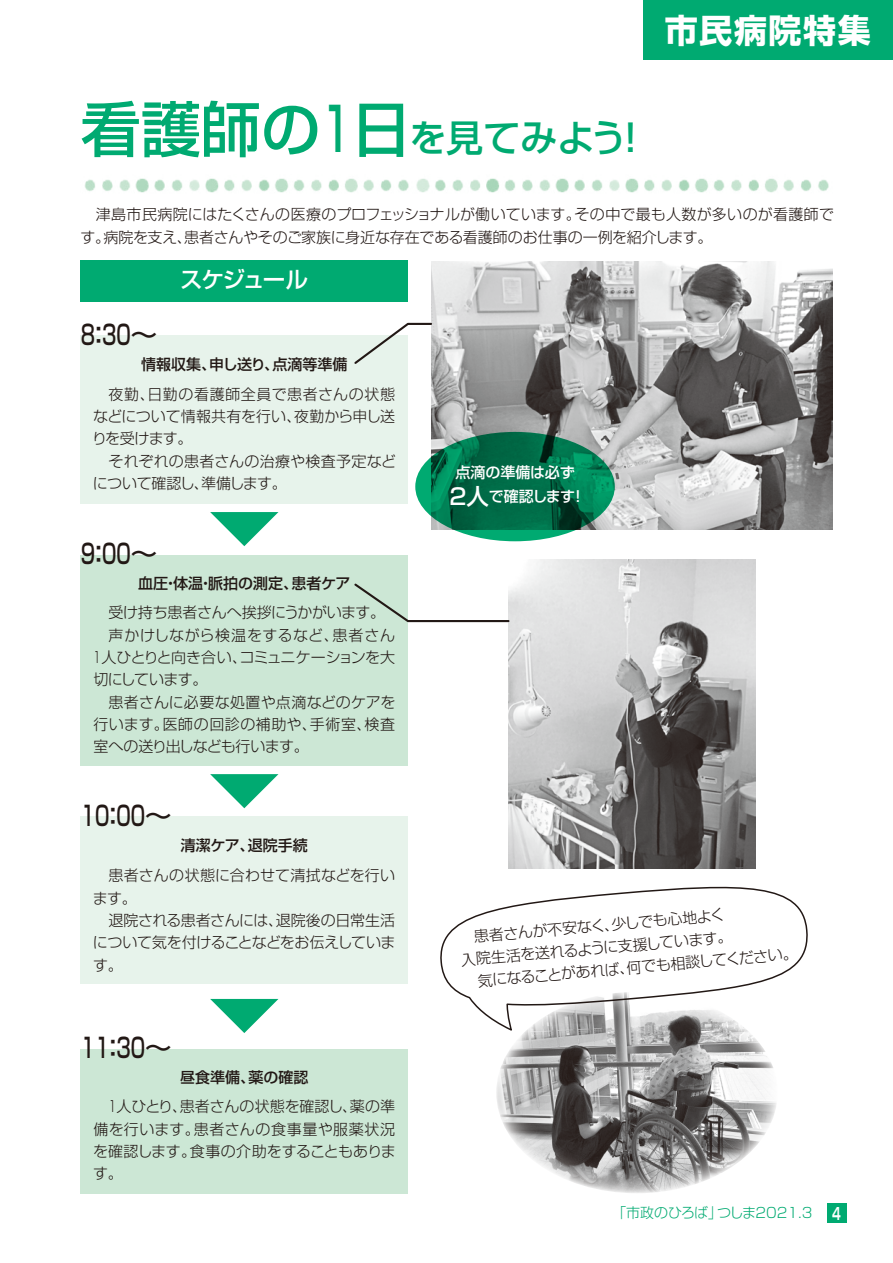
<style>
.page{position:relative;width:893px;height:1263px;background:#fff}
.page>*{position:absolute;margin:0;border:0;box-sizing:border-box;transform-origin:0 0}
.t1{font:500 60px "Shin Go Pr 6";color:#00aa71}
.t2{font:500 37.5px "Shin Go Pr 6";letter-spacing:-.03em;color:#00aa71}
.t3{font:700 33px "Shin Go Pr 6";letter-spacing:.05em;color:#fff}
.t4{font:500 27px "Shin Go Pr 6";color:#221815;scale:.7 1}
.t5{font:500 22.5px "Shin Go Pr 6";letter-spacing:-.065em;color:#fff}
.t6{font:700 16.5px "Shin Go Pr 6 De";color:#fff;scale:.7 1}
.t7{font:300 15px/22.4px "Shin Go Pr 6";color:#221815}
.t8{font:300 15px/22.4px "Shin Go Pr 6";letter-spacing:-.03em;color:#221815}
.t9{font:500 15px "Shin Go Pr 6";color:#221815}
.t10{font:300 15px/22.4px "Shin Go Pr 6";letter-spacing:-.02em;color:#221815}
.t11{font:300 15px "Shin Go Pr 6";color:#221815;scale:.7 1}
.t12{font:300 15px "Shin Go Pr 6";letter-spacing:.04em;color:#221815}
.t13{font:500 15px/24.8px "Shin Go Pr 6";letter-spacing:-.01em;color:#fff}
.t14{font:300 15px "Shin Go Pr 6";letter-spacing:-.045em;color:#221815}
.t15{font:300 15px "Shin Go Pr 6";letter-spacing:.045em;color:#221815}
.t16{font:300 15px "Shin Go Pr 6";letter-spacing:-.04em;color:#221815;scale:.7 1}
.t17{font:300 15px "Shin Go Pr 6";letter-spacing:.035em;color:#221815}
.t18{font:300 14.1px "Shin Go Pr 6";letter-spacing:-.02em;color:#00aa71}
.s1{font-size:60px}
.s2{font-size:22.5px}
</style>
<div class="page">
<div style="left:81px;top:1049px;width:327px;height:144px;background:#cce7d5"></div>
<div style="left:81px;top:555px;width:327px;height:211px;background:#cce7d5"></div>
<div style="left:81px;top:817px;width:327px;height:167px;background:#e7f3eb"></div>
<div style="left:81px;top:335px;width:327px;height:168px;background:#e7f3eb"></div>
<div style="left:81px;top:260px;width:327px;height:42px;background:#00aa71"></div>
<div style="left:643px;top:0;width:250px;height:60px;background:#00aa71"></div>
<img style="left:84px;top:178px;width:745px;height:15px">
<img style="left:431px;top:261px;width:401px;height:268px">
<img style="left:508px;top:559px;width:247px;height:310px">
<svg style="left:354px;top:322px;width:79px;height:44px"></svg>
<svg style="left:354px;top:582px;width:157px;height:41px"></svg>
<img style="left:496px;top:1032px;width:280px;height:161px">
<svg style="left:440px;top:886px;width:368px;height:146px"></svg>
<svg style="left:210px;top:512px;width:68px;height:34px"></svg>
<svg style="left:210px;top:774px;width:68px;height:34px"></svg>
<svg style="left:210px;top:999px;width:68px;height:34px"></svg>
<svg style="left:415px;top:432px;width:200px;height:109px;background:#01734d"></svg>
<div style="left:827px;top:1203px;width:19px;height:19px;background:#00aa71"></div>
<svg style="left:605px;top:927px;width:4px;height:4px"></svg>
<p class="t1" style="left:81px;top:80px;width:278px">看護師の１</p>
<p class="t2" style="left:351px;top:107px;width:278px"><span class="s1">日</span>を見てみよう</p>
<p class="t2" style="left:612px;top:107px;width:39px">!</p>
<p class="t3" style="left:665px;top:4px;width:208px">市民病院特集</p>
<p class="t7" style="left:184px;top:202px;width:530px;text-indent:-89px">津島市民病院にはたくさんの医療のプロフェッショナルが働いています。<br>患者さんやそのご家族に身近な存在である看護師のお仕事の一例を紹介します。</p>
<p class="t7" style="left:574px;top:202px;width:261px">その中で最も人数が多いのが看護師で</p>
<p class="t7" style="left:103px;top:224px;width:90px">病院を支え、</p>
<p class="t7" style="left:80px;top:224px;width:31px">す。</p>
<p class="t4" style="left:81px;top:312px;width:111px">8：30~</p>
<p class="t5" style="left:180px;top:261px;width:129px">スケジュール</p>
<p class="t9" style="left:272px;top:352px;width:76px">点滴等準備</p>
<p class="t9" style="left:141px;top:352px;width:76px">情報収集、</p>
<p class="t9" style="left:209px;top:352px;width:71px">申し送り、</p>
<p class="t12" style="left:148px;top:382px;width:249px">日勤の看護師全員で患者さんの状態</p>
<p class="t7" style="left:108px;top:381px;width:48px">夜勤、</p>
<p class="t7" style="left:93px;top:404px;width:210px">などについて情報共有を行い、</p>
<p class="t7" style="left:92px;top:426px;width:102px">りを受けます。</p>
<p class="t7" style="left:108px;top:448px;width:289px">それぞれの患者さんの治療や検査予定など</p>
<p class="t10" style="left:93px;top:471px;width:195px">について確認し準備します。</p>
<p class="t7" style="left:194px;top:471px;width:16px">、</p>
<p class="t14" style="left:294px;top:404px;width:102px">夜勤から申し送</p>
<p class="t4" style="left:81px;top:532px;width:111px">9：00~</p>
<p class="t9" style="left:138px;top:571px;width:162px">血圧体温脈拍の測定、</p>
<p class="t9" style="left:291px;top:571px;width:61px">患者ケア</p>
<p class="t9" style="left:163px;top:571px;width:16px">・</p>
<p class="t9" style="left:198px;top:571px;width:16px">・</p>
<p class="t10" style="left:332px;top:600px;width:64px;text-indent:-224px">受け持ち患者さんへ挨拶にうかがいます。患者さん</p>
<p class="t7" style="left:239px;top:622px;width:157px;text-indent:-131px">声かけしながら検温をするなど、<br>コミュニケーションを大</p>
<p class="t16" style="left:92px;top:645px;width:223px">１人ひとりと向き合い、</p>
<p class="t14" style="left:93px;top:667px;width:115px">切にしています。</p>
<p class="t7" style="left:108px;top:689px;width:289px">患者さんに必要な処置や点滴などのケアを</p>
<p class="t7" style="left:365px;top:712px;width:32px">検査</p>
<p class="t17" style="left:163px;top:712px;width:156px">医師の回診の補助や、</p>
<p class="t7" style="left:310px;top:712px;width:63px">手術室、</p>
<p class="t8" style="left:93px;top:712px;width:217px">行います。<br>室への送り出しなども行います。</p>
<p class="t4" style="left:81px;top:794px;width:132px">1 0：00～</p>
<p class="t9" style="left:248px;top:833px;width:61px">退院手続</p>
<p class="t9" style="left:181px;top:833px;width:75px">清潔ケア、</p>
<p class="t7" style="left:108px;top:863px;width:288px">患者さんの状態に合わせて清拭などを行い</p>
<p class="t7" style="left:93px;top:885px;width:45px">ます。</p>
<p class="t7" style="left:276px;top:908px;width:121px">退院後の日常生活</p>
<p class="t8" style="left:93px;top:908px;width:304px;text-indent:16px">退院される患者さんには、<br>について気を付けることなどをお伝えしています。</p>
<p class="t4" style="left:81px;top:1026px;width:132px">1 1：30～</p>
<p class="t9" style="left:248px;top:1064px;width:61px">薬の確認</p>
<p class="t9" style="left:180px;top:1064px;width:76px">昼食準備、</p>
<p class="t7" style="left:350px;top:1094px;width:47px">薬の準</p>
<p class="t11" style="left:108px;top:1094px;width:357px">1人ひとり患者さんの状態を確認し、</p>
<p class="t7" style="left:172px;top:1094px;width:16px">、</p>
<p class="t7" style="left:190px;top:1116px;width:207px;text-indent:-96px">備を行います。<br>食事の介助をすることもありま</p>
<p class="t15" style="left:194px;top:1117px;width:203px">患者さんの食事量や服薬状況</p>
<p class="t7" style="left:93px;top:1139px;width:105px">を確認します。す。</p>
<p class="t13" style="left:570px;top:459px;width:16px;text-indent:-115px">点滴の準備は必ず!</p>
<p class="t13" style="left:466px;top:483px;width:110px"><span class="s2">人</span>で確認します</p>
<p class="t5" style="left:449px;top:478px;width:19px">2</p>
<p class="t7" style="left:473px;top:924px;width:253px;rotate:-5deg">患者さんが不安なく少しでも心地よく</p>
<p class="t7" style="left:460px;top:947px;width:274px;rotate:-5deg">入院生活を送れるように支援しています。</p>
<p class="t7" style="left:626px;top:955px;width:173px;rotate:-5deg">何でも相談してください。</p>
<p class="t7" style="left:477px;top:968px;width:158px;rotate:-5deg">気になることがあれば、</p>
<p class="t18" style="left:612px;top:1201px;width:111px">「市政のひろば」</p>
<p class="t18" style="left:717px;top:1201px;width:97px">つしま2021.3</p>
<p class="t6" style="left:832px;top:1200px;width:14px">4</p>
</div>
